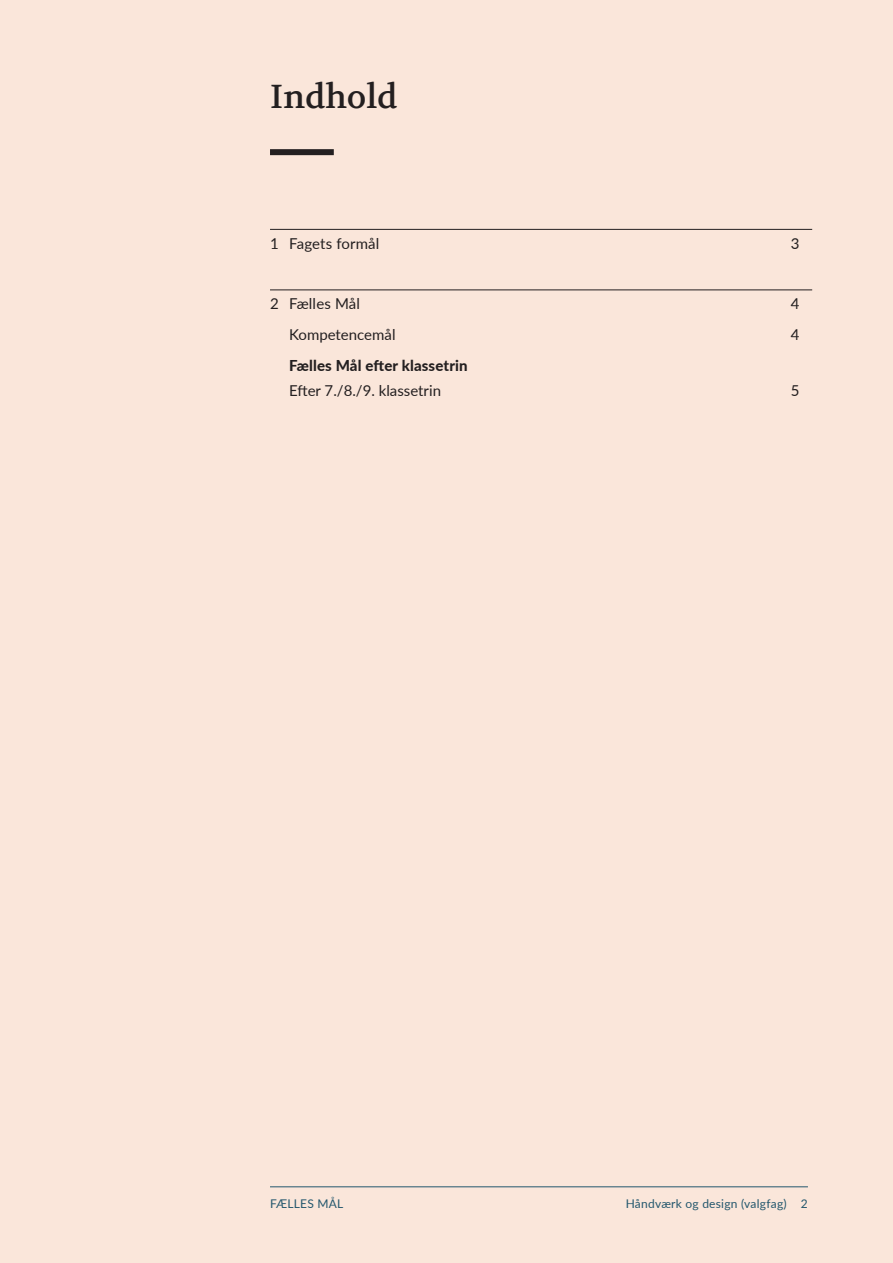
<style>
.page{position:relative;width:893px;height:1263px;background:#fae6da}
.page>*{position:absolute;margin:0;border:0;box-sizing:border-box;transform-origin:0 0}
.t1{font:33px "Volkhov";color:#231f20}
.t2{font:800 15px/25.2px "Lato";letter-spacing:.01em;color:#231f20}
.t3{font:15px "Lato";color:#231f20}
.t4{font:12px "Lato";letter-spacing:.02em;color:#23576d}
.s1{font-weight:400}
</style>
<div class="page">
<div style="left:270px;top:149px;width:64px;height:6px;background:#231f20"></div>
<hr style="left:270px;top:229px;width:542px;height:1px;background:#231f20">
<hr style="left:270px;top:289px;width:542px;height:1px;background:#231f20">
<hr style="left:270px;top:1186px;width:538px;height:1px;background:#23576d">
<h2 class="t1" style="left:270px;top:76px;width:129px">Indhold</h2>
<p class="t3" style="left:270px;top:233px;width:111px">1 Fagets formål</p>
<p class="t3" style="left:791px;top:233px;width:10px">3</p>
<p class="t3" style="left:270px;top:293px;width:92px">2 Fælles Mål</p>
<p class="t3" style="left:791px;top:293px;width:10px">4</p>
<p class="t3" style="left:289px;top:324px;width:108px">Kompetencemål</p>
<p class="t3" style="left:791px;top:324px;width:10px">4</p>
<p class="t2" style="left:289px;top:352px;width:180px">Fælles Mål efter klassetrin<br><span class="s1">Efter 7./8./9. klassetrin</span></p>
<p class="t3" style="left:791px;top:380px;width:10px">5</p>
<p class="t4" style="left:270px;top:1195px;width:75px">Fælles Mål</p>
<p class="t4" style="left:626px;top:1195px;width:184px">Håndværk og design (valgfag) 2</p>
</div>
